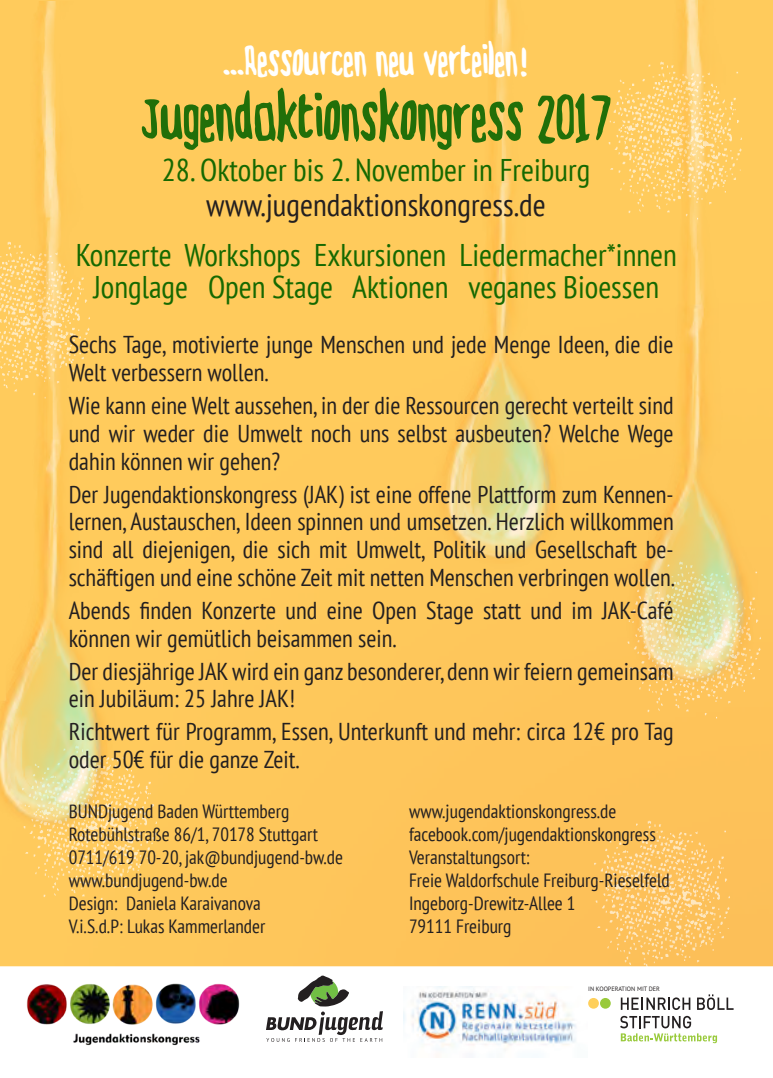
<style>
.page{position:relative;width:773px;height:1078px;background:#fff}
.page>*{position:absolute;margin:0;border:0;box-sizing:border-box;transform-origin:0 0}
.t1{font:500 73px "BUN Djugendmarker";color:#216f09}
.t2{font:500 48.75px "BUN Djugendmarker";color:#fff}
.t3{font:condensed 31.25px "PT Sans";color:#166901}
.t4{font:condensed 31.25px "PT Sans";color:#231f20}
.t5{font:condensed 24.25px/27.8px "PT Sans";color:#231f20}
.t6{font:condensed 19.25px "PT Sans";color:#231f20}
.t7{font:6.25px "PT Sans";color:#231f20}
</style>
<div class="page">
<div style="left:0;top:0;width:772px;height:966px;background:#ffca5c"></div>
<img style="left:17px;top:740px;width:145px;height:163px">
<div style="left:621px;top:703px;width:144px;height:16px;background:#fec45a"></div>
<img style="left:589px;top:815px;width:145px;height:151px">
<div style="left:602px;top:57px;width:19px;height:163px;background:#ffcb5c"></div>
<img style="left:0;top:1px;width:123px;height:845px">
<img style="left:428px;top:0;width:144px;height:581px">
<img style="left:621px;top:0;width:145px;height:703px">
<svg style="left:0;top:966px;width:772px;height:78px"></svg>
<svg style="left:266px;top:975px;width:117px;height:66px"></svg>
<img style="left:403px;top:985px;width:184px;height:62px">
<div style="left:600px;top:997px;width:10px;height:11px;background:#99ca3b;border-radius:50%"></div>
<div style="left:588px;top:997px;width:10px;height:11px;background:#fecf5b;border-radius:50%"></div>
<svg style="left:620px;top:997px;width:70px;height:12px"></svg>
<svg style="left:697px;top:994px;width:36px;height:15px"></svg>
<svg style="left:620px;top:1015px;width:97px;height:27px"></svg>
<img style="left:23px;top:972px;width:219px;height:74px">
<p class="t2" style="left:223px;top:38px;width:307px">...Ressourcen neu verteilen!</p>
<p class="t1" style="left:141px;top:84px;width:471px">Jugendaktionskongress 2017</p>
<p class="t3" style="left:162px;top:150px;width:430px">28. Oktober bis 2. November in Freiburg</p>
<p class="t4" style="left:206px;top:185px;width:341px">www.jugendaktionskongress.de</p>
<p class="t3" style="left:76px;top:235px;width:602px">Konzerte Workshops Exkursionen Liedermacher*innen</p>
<p class="t3" style="left:93px;top:266px;width:567px">Jonglage Open Stage Aktionen veganes Bioessen</p>
<p class="t5" style="left:69px;top:330px;width:606px">Sechs Tage, motivierte junge Menschen und jede Menge Ideen, die die<br>Welt verbessern wollen.</p>
<p class="t5" style="left:69px;top:391px;width:606px;text-align:justify">Wie kann eine Welt aussehen, in der die Ressourcen gerecht verteilt sind und wir weder die Umwelt noch uns selbst ausbeuten? Welche Wege dahin können wir gehen?</p>
<p class="t5" style="left:69px;top:479px;width:608px;text-align:justify">Der Jugendaktionskongress (JAK) ist eine offene Plattform zum Kennen&shy;lernen, Austauschen, Ideen spinnen und umsetzen. Herzlich willkommen sind all diejenigen, die sich mit Umwelt, Politik und Gesellschaft be&shy;schäftigen und eine schöne Zeit mit netten Menschen verbringen wollen.</p>
<p class="t5" style="left:69px;top:595px;width:606px">Abends finden Konzerte und eine Open Stage statt und im JAK-Café können wir gemütlich beisammen sein.</p>
<p class="t5" style="left:69px;top:656px;width:606px">Der diesjährige JAK wird ein ganz besonderer, denn wir feiern gemeinsam ein Jubiläum: 25 Jahre JAK!</p>
<p class="t5" style="left:69px;top:717px;width:606px">Richtwert für Programm, Essen, Unterkunft und mehr: circa 12€ pro Tag oder 50€ für die ganze Zeit.</p>
<p class="t6" style="left:69px;top:799px;width:222px">BUNDjugend Baden Württemberg</p>
<p class="t6" style="left:69px;top:822px;width:251px">Rotebühlstraße 86/1, 70178 Stuttgart</p>
<p class="t6" style="left:69px;top:845px;width:276px">0711/619 70-20, jak@bundjugend-bw.de</p>
<p class="t6" style="left:69px;top:868px;width:160px">www.bundjugend-bw.de</p>
<p class="t6" style="left:69px;top:891px;width:193px">Design: Daniela Karaivanova</p>
<p class="t6" style="left:69px;top:914px;width:198px">V.i.S.d.P: Lukas Kammerlander</p>
<p class="t6" style="left:409px;top:799px;width:209px">www.jugendaktionskongress.de</p>
<p class="t6" style="left:409px;top:822px;width:248px">facebook.com/jugendaktionskongress</p>
<p class="t6" style="left:409px;top:845px;width:122px">Veranstaltungsort:</p>
<p class="t6" style="left:409px;top:868px;width:262px">Freie Waldorfschule Freiburg-Rieselfeld</p>
<p class="t6" style="left:409px;top:891px;width:168px">Ingeborg-Drewitz-Allee 1</p>
<p class="t6" style="left:409px;top:914px;width:104px">79111 Freiburg</p>
<p class="t7" style="left:588px;top:984px;width:73px">IN KOOPERATION MIT DER</p>
</div>
